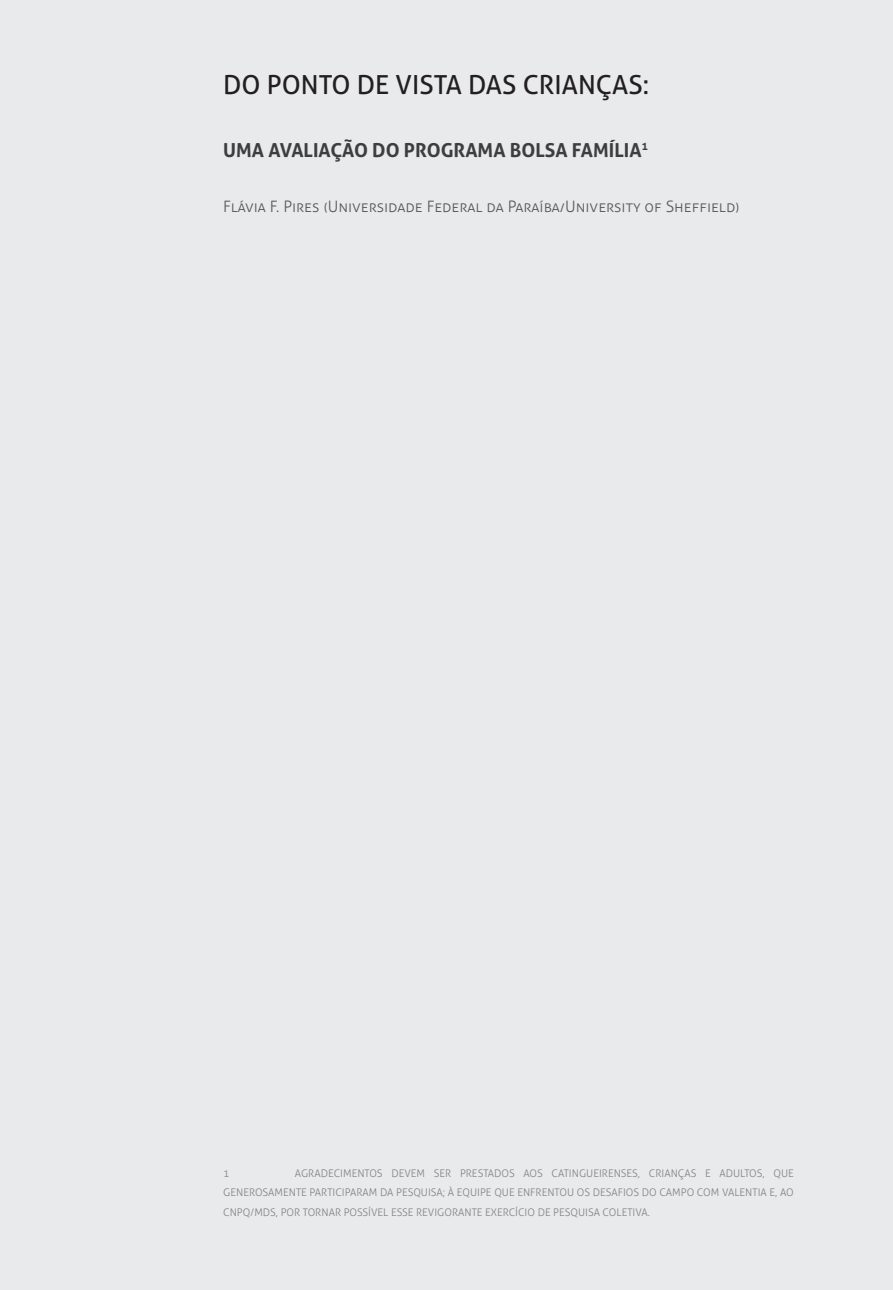
<style>
.page{position:relative;width:893px;height:1290px;background:#fff}
.page>*{position:absolute;margin:0;border:0;box-sizing:border-box;transform-origin:0 0}
.t1{font:26.25px "Aller";color:#231f20}
.t2{font:700 19.25px "Aller";color:#3e3e3f}
.t3{font:300 15.75px "Aller";color:#57585a}
.t4{font:300 10.5px/19.2px "Aller";color:#808285;text-align:justify}
</style>
<div class="page">
<div style="left:0;top:0;width:892px;height:1290px;background:#e9eaeb"></div>
<h1 class="t1" style="left:223px;top:68px;width:427px">DO PONTO DE VISTA DAS CRIANÇAS:</h1>
<h2 class="t2" style="left:223px;top:138px;width:427px">UMA AVALIAÇÃO DO PROGRAMA BOLSA FAMÍLIA<sup>1</sup></h2>
<h3 class="t3" style="left:223px;top:197px;width:518px">FLÁVIA F. PIRES (UNIVERSIDADE FEDERAL DA PARAÍBA/UNIVERSITY OF SHEFFIELD)</h3>
<p class="t4" style="left:223px;top:1164px;width:572px;text-indent:482px">E ADU LTOS, QU E GENEROSAMENTE PARTICIPARAM DA PESQU ISA; À EQU IPE QU E ENFRENTOU OS DESAFIOS DO CAMPO COM VALENTIA E, AO CN PQ/MDS, POR TORNAR POSSÍVEL ESS E REVIGORANTE EXERCÍCIO DE PESQU ISA COLETIVA.</p>
<p class="t4" style="left:223px;top:1164px;width:8px">1</p>
<p class="t4" style="left:295px;top:1164px;width:397px">AGRADECIMENTOS DEVEM SER PRESTADOS AOS CATINGU EIRENSES, CRIANÇAS</p>
</div>
